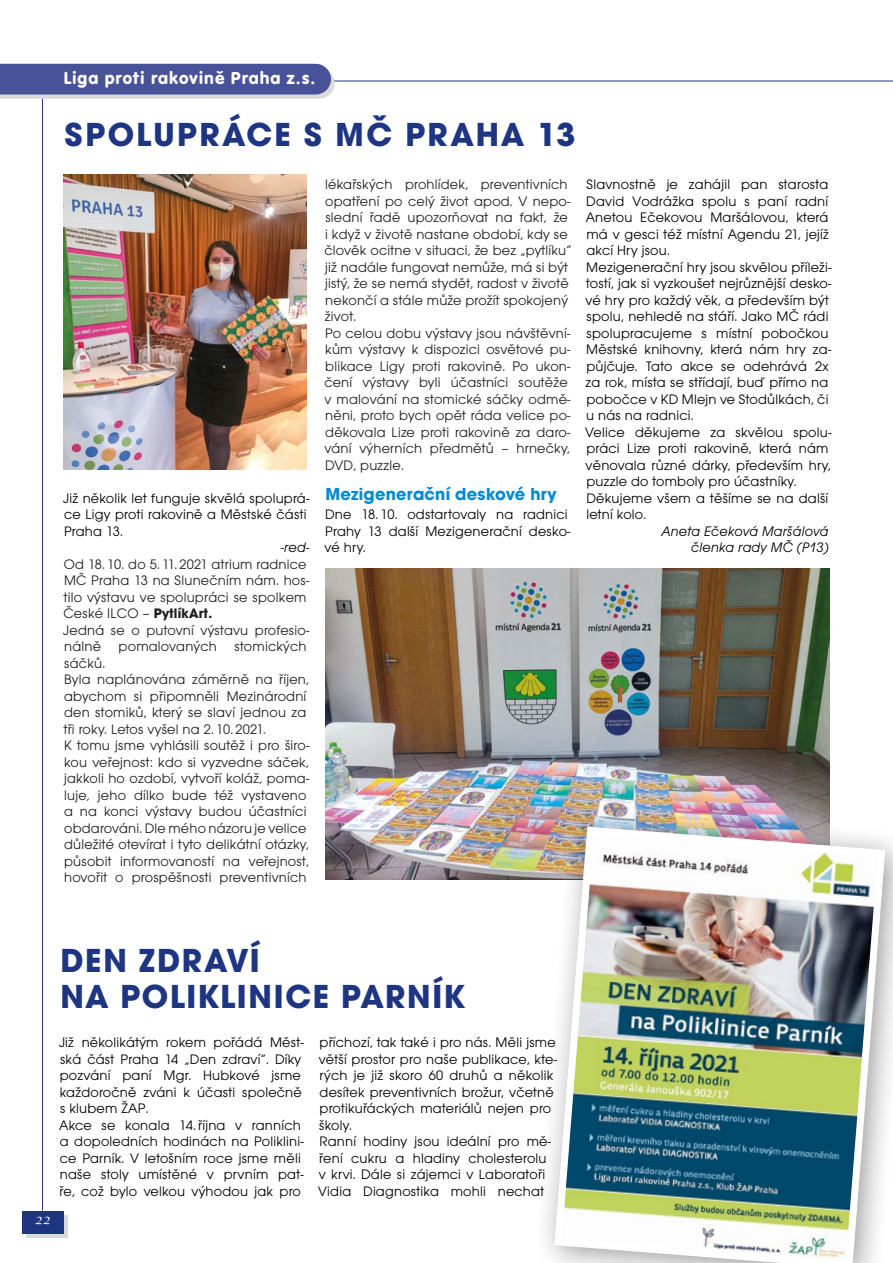
<style>
.page{position:relative;width:893px;height:1263px;background:#fff}
.page>*{position:absolute;margin:0;border:0;box-sizing:border-box;transform-origin:0 0}
.t1{font:700 34.5px/36px "Avant Gar Got Itc TOT";letter-spacing:.055em;color:#1e3582}
.t2{font:18px "VAG Rundschrift DOT";letter-spacing:.05em;color:#fff}
.t3{font:700 18px "Avant Gar Got Itc TOT";letter-spacing:.015em;color:#008bd2}
.t4{font:14.25px/16.5px "Avant Gar Got Itc TOT Boo";letter-spacing:.015em;color:#000}
.t5{font:14.25px/16.5px "Avant Gar Got Itc TOT Boo";letter-spacing:.015em;color:#201f1e}
.t6{font:14.25px/16.5px "Avant Gar Got Itc TOT Boo Obl";letter-spacing:.015em;color:#000;text-align:right}
.t7{font:14.25px "Apple Chancery";color:#fff}
.s1{font-family:"Avant Gar Got Itc TOT";font-weight:700}
</style>
<div class="page">
<svg style="left:26px;top:1215px;width:42px;height:23px"></svg>
<div style="left:22px;top:1211px;width:42px;height:22px;background:#1e3582"></div>
<hr style="left:42px;top:95px;width:1px;height:1116px;background:#1e3582">
<hr style="left:306px;top:81px;width:587px;height:1px;background:#1e3582">
<svg style="left:0;top:64px;width:335px;height:35px;background:#5e66a2"></svg>
<img style="left:64px;top:174px;width:242px;height:296px">
<img style="left:325px;top:569px;width:504px;height:311px">
<div style="left:533px;top:805px;width:360px;height:458px;background:#000;opacity:.4"></div>
<img style="left:551px;top:823px;width:338px;height:440px">
<p class="t2" style="left:64px;top:67px;width:253px">Liga proti rakovině Praha z.s.</p>
<h1 class="t1" style="left:65px;top:117px;width:512px">SPOLUPRÁCE S MČ PRAHA 13</h1>
<p class="t4" style="left:63px;top:490px;width:248px">Již několik let funguje skvělá spoluprá&shy;ce Ligy proti rakovině a Městské části<br>Praha 13.</p>
<p class="t6" style="left:281px;top:539px;width:30px">-red-</p>
<p class="t5" style="left:63px;top:556px;width:248px">Od 18. 10. do 5. 11. 2021 atrium radnice MČ Praha 13 na Slunečním nám. hos&shy;tilo výstavu ve spolupráci se spolkem České ILCO – <span class="s1">PytlíkArt.<br></span>Jedná se o putovní výstavu profesio&shy;nálně pomalovaných stomických sáčků.<br>Byla naplánována záměrně na říjen, abychom si připomněli Mezinárodní den stomiků, který se slaví jednou za tři roky. Letos vyšel na 2. 10. 2021.<br>K tomu jsme vyhlásili soutěž i pro širo&shy;kou veřejnost: kdo si vyzvedne sáček, jakkoli ho ozdobí, vytvoří koláž, poma&shy;luje, jeho dílko bude též vystaveno a na konci výstavy budou účastníci obdarováni. Dle mého názoru je velice důležité otevírat i tyto delikátní otázky, působit informovaností na veřejnost, hovořit o prospěšnosti preventivních</p>
<p class="t5" style="left:324px;top:176px;width:249px">lékařských prohlídek, preventivních opatření po celý život apod. V nepo&shy;slední řadě upozorňovat na fakt, že i když v životě nastane období, kdy se člověk ocitne v situaci, že bez „pytlíku“ již nadále fungovat nemůže, má si být jistý, že se nemá stydět, radost v životě nekončí a stále může prožít spokojený život.<br>Po celou dobu výstavy jsou návštěvní&shy;kům výstavy k dispozici osvětové pu&shy;blikace Ligy proti rakovině. Po ukon&shy;čení výstavy byli účastníci soutěže v malování na stomické sáčky odmě&shy;něni, proto bych opět ráda velice po&shy;děkovala Lize proti rakovině za daro&shy;vání výherních předmětů – hrnečky, DVD, puzzle.</p>
<p class="t3" style="left:325px;top:483px;width:233px">Mezigenerační deskové hry</p>
<p class="t4" style="left:324px;top:506px;width:248px">Dne 18. 10. odstartovaly na radnici<br>Prahy 13 další Mezigenerační desko&shy;vé hry.</p>
<p class="t4" style="left:585px;top:176px;width:248px">Slavnostně je zahájil pan starosta<br>David Vodrážka spolu s paní radní<br>Anetou Ečekovou Maršálovou, která má v gesci též místní Agendu 21, jejíž akcí Hry jsou.<br>Mezigenerační hry jsou skvělou příleži&shy;tostí, jak si vyzkoušet nejrůznější desko&shy;vé hry pro každý věk, a především být spolu, nehledě na stáří. Jako MČ rádi spolupracujeme s místní pobočkou<br>Městské knihovny, která nám hry za&shy;půjčuje. Tato akce se odehrává 2x za rok, místa se střídají, buď přímo na pobočce v KD Mlejn ve Stodůlkách, či u nás na radnici.<br>Velice děkujeme za skvělou spolu&shy;práci Lize proti rakovině, která nám věnovala různé dárky, především hry, puzzle do tomboly pro účastníky.<br>Děkujeme všem a těšíme se na další letní kolo.</p>
<p class="t6" style="left:661px;top:523px;width:169px">Aneta Ečeková Maršálová členka rady MČ (P13)</p>
<p class="t7" style="left:35px;top:1208px;width:18px">22</p>
<h1 class="t1" style="left:61px;top:942px;width:406px">DEN ZDRAVÍ<br>NA POLIKLINICE PARNÍK</h1>
<p class="t4" style="left:59px;top:1034px;width:246px">Již několikátým rokem pořádá Měst&shy;ská část Praha 14 „Den zdraví“. Díky pozvání paní Mgr. Hubkové jsme každoročně zváni k účasti společně s klubem ŽAP.<br>Akce se konala 14. října v ranních a dopoledních hodinách na Poliklini&shy;ce Parník. V letošním roce jsme měli naše stoly umístěné v prvním pat&shy;ře, což bylo velkou výhodou jak pro</p>
<p class="t4" style="left:318px;top:1034px;width:240px">příchozí, tak také i pro nás. Měli jsme větší prostor pro naše publikace, kte&shy;rých je již skoro 60 druhů a několik desítek preventivních brožur, včetně protikuřáckých materiálů nejen pro školy.<br>Ranní hodiny jsou ideální pro mě&shy;ření cukru a hladiny cholesterolu<br>v krvi. Dále si zájemci v Laboratoři<br>Vidia Diagnostika mohli nechat</p>
</div>
